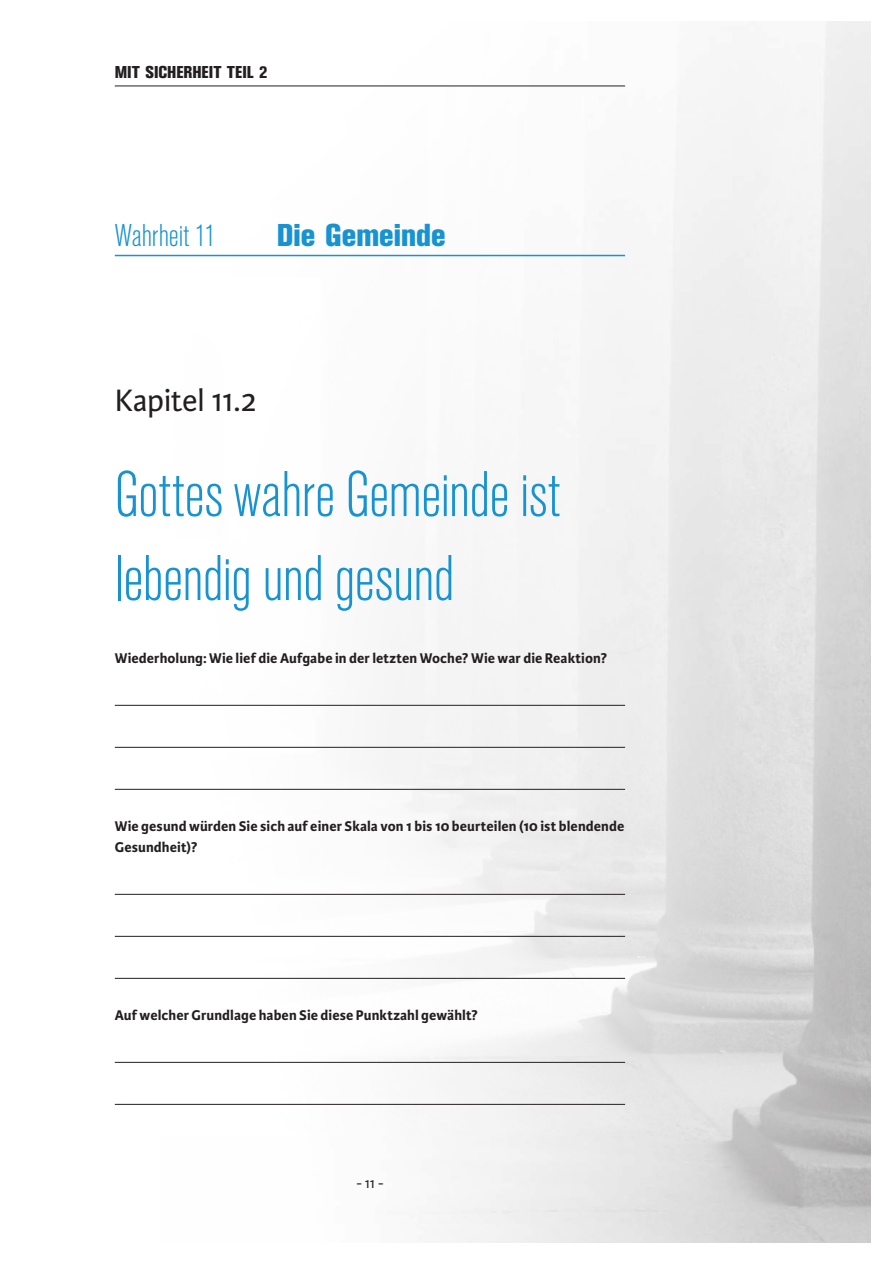
<style>
.page{position:relative;width:893px;height:1263px;background:#fff}
.page>*{position:absolute;margin:0;border:0;box-sizing:border-box;transform-origin:0 0}
.t1{font:300 condensed 67.5px/84px "Ancona";letter-spacing:-.01em;color:#1793d1}
.t2{font:800 condensed 33px "Ancona";color:#1793d1}
.t3{font:33px "Karmina Sans Basic";letter-spacing:-.01em;color:#231f20}
.t4{font:300 condensed 33px "Ancona";letter-spacing:-.005em;color:#1793d1}
.t5{font:800 condensed 18px "Ancona";color:#231f20}
.t6{font:700 15px/21px "Karmina Sans Basic";letter-spacing:.005em;color:#231f20}
.t7{font:15px "Karmina Sans Basic";color:#231f20}
</style>
<div class="page">
<hr style="left:115px;top:255px;width:510px;height:1px;background:#1793d1">
<hr style="left:115px;top:86px;width:510px;height:1px;background:#231f20">
<hr style="left:115px;top:705px;width:510px;height:1px;background:#231f20">
<hr style="left:115px;top:747px;width:510px;height:1px;background:#231f20">
<hr style="left:115px;top:789px;width:510px;height:1px;background:#231f20">
<hr style="left:115px;top:894px;width:510px;height:1px;background:#231f20">
<hr style="left:115px;top:936px;width:510px;height:1px;background:#231f20">
<hr style="left:115px;top:978px;width:510px;height:1px;background:#231f20">
<hr style="left:115px;top:1062px;width:510px;height:1px;background:#231f20">
<hr style="left:115px;top:1104px;width:510px;height:1px;background:#231f20">
<p class="t5" style="left:115px;top:61px;width:154px">MIT SICHERHEIT TEIL 2</p>
<h2 class="t4" style="left:115px;top:224px;width:103px">Wahrheit 11</h2>
<h2 class="t2" style="left:277px;top:216px;width:170px">Die Gemeinde</h2>
<h2 class="t3" style="left:115px;top:388px;width:144px">Kapitel 11.2</h2>
<h1 class="t1" style="left:115px;top:457px;width:447px">Gottes wahre Gemeinde ist lebendig und gesund</h1>
<p class="t6" style="left:115px;top:649px;width:494px">Wiederholung: Wie lief die Aufgabe in der letzten Woche? Wie war die Reaktion?</p>
<p class="t6" style="left:115px;top:817px;width:511px">Wie gesund würden Sie sich auf einer Skala von 1 bis 10 beurteilen (10 ist blendende<br>Gesundheit)?</p>
<p class="t6" style="left:115px;top:1006px;width:365px">Auf welcher Grundlage haben Sie diese Punktzahl gewählt?</p>
<p class="t7" style="left:356px;top:1178px;width:29px">- 11 -</p>
</div>
